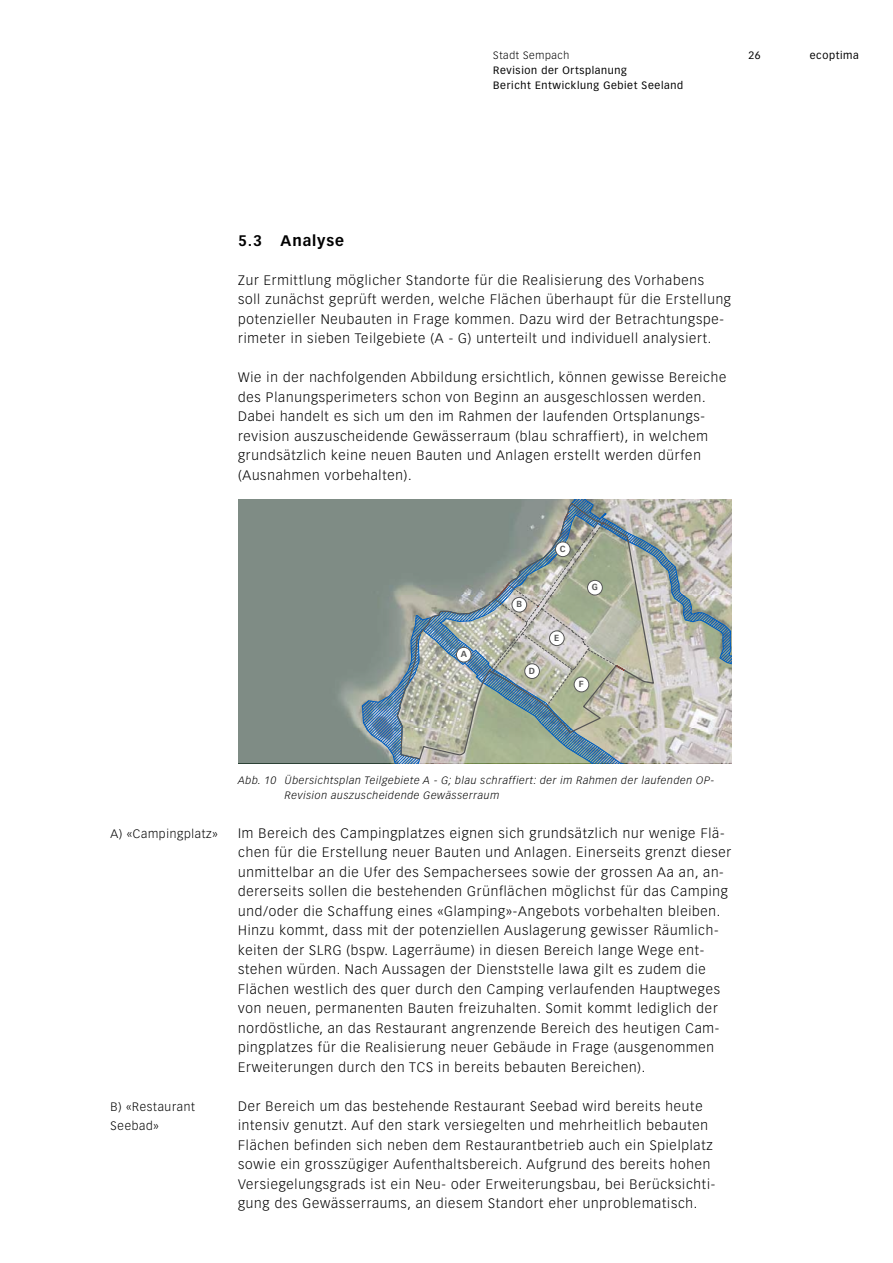
<style>
.page{position:relative;width:893px;height:1263px;background:#fff}
.page>*{position:absolute;margin:0;border:0;box-sizing:border-box;transform-origin:0 0}
.t1{font:700 15px "Vectora LH";letter-spacing:.06em;color:#000}
.t2{font:300 13.5px/19.5px "Vectora LH";letter-spacing:.06em;color:#000}
.t3{font:300 12px/19.5px "Vectora LH";letter-spacing:.06em;color:#000}
.t4{font:italic 300 10.5px/15px "Vectora LH";letter-spacing:.06em;color:#000}
.t5{font:10.5px/15px "Vectora LH";letter-spacing:.06em;color:#000}
.t6{font:300 10.5px "Vectora LH";letter-spacing:.06em;color:#000}
.t7{font:700 8.55px "Vectora Com";color:#565656}
</style>
<div class="page">
<div style="left:238px;top:499px;width:493px;height:264px;background:#7f8c85"></div>
<svg style="left:362px;top:499px;width:369px;height:265px"></svg>
<svg style="left:396px;top:501px;width:259px;height:259px"></svg>
<p class="t6" style="left:493px;top:49px;width:78px">Stadt Sempach</p>
<p class="t5" style="left:493px;top:63px;width:191px">Revision der Ortsplanung<br>Bericht Entwicklung Gebiet Seeland</p>
<p class="t5" style="left:748px;top:48px;width:14px">26</p>
<p class="t5" style="left:810px;top:48px;width:50px">ecoptima</p>
<p class="t1" style="left:238px;top:231px;width:107px">5.3 Analyse</p>
<p class="t2" style="left:238px;top:270px;width:494px">Zur Ermittlung möglicher Standorte für die Realisierung des Vorhabens<br>soll zunächst geprüft werden, welche Flächen überhaupt für die Erstellung potenzieller Neubauten in Frage kommen. Dazu wird der Betrachtungspe&shy;rimeter in sieben Teilgebiete (A - G) unterteilt und individuell analysiert.</p>
<p class="t2" style="left:238px;top:368px;width:490px">Wie in der nachfolgenden Abbildung ersichtlich, können gewisse Bereiche des Planungsperimeters schon von Beginn an ausgeschlossen werden.<br>Dabei handelt es sich um den im Rahmen der laufenden Ortsplanungs&shy;revision auszuscheidende Gewässerraum (blau schraffiert), in welchem grundsätzlich keine neuen Bauten und Anlagen erstellt werden dürfen (Ausnahmen vorbehalten).</p>
<p class="t7" style="left:461px;top:649px;width:8px">A</p>
<p class="t7" style="left:517px;top:599px;width:7px">B</p>
<p class="t7" style="left:529px;top:665px;width:8px">D</p>
<p class="t7" style="left:560px;top:544px;width:7px">C</p>
<p class="t7" style="left:592px;top:582px;width:8px">G</p>
<p class="t7" style="left:554px;top:632px;width:7px">E</p>
<p class="t7" style="left:579px;top:679px;width:6px">F</p>
<p class="t3" style="left:111px;top:824px;width:109px">A) «Campingplatz»</p>
<p class="t3" style="left:111px;top:1097px;width:86px">B) «Restaurant<br>Seebad»</p>
<p class="t4" style="left:285px;top:772px;width:431px;text-indent:-47px">Abb. 10 Übersichtsplan Teilgebiete A - G; blau schraffiert: der im Rahmen der laufenden OP-<br>Revision auszuscheidende Gewässerraum</p>
<p class="t2" style="left:238px;top:823px;width:495px">Im Bereich des Campingplatzes eignen sich grundsätzlich nur wenige Flä&shy;chen für die Erstellung neuer Bauten und Anlagen. Einerseits grenzt dieser unmittelbar an die Ufer des Sempachersees sowie der grossen Aa an, an&shy;dererseits sollen die bestehenden Grünflächen möglichst für das Camping und/oder die Schaffung eines «Glamping»-Angebots vorbehalten bleiben.<br>Hinzu kommt, dass mit der potenziellen Auslagerung gewisser Räumlich&shy;keiten der SLRG (bspw. Lagerräume) in diesen Bereich lange Wege ent&shy;stehen würden. Nach Aussagen der Dienststelle lawa gilt es zudem die Flächen westlich des quer durch den Camping verlaufenden Hauptweges von neuen, permanenten Bauten freizuhalten. Somit kommt lediglich der nordöstliche, an das Restaurant angrenzende Bereich des heutigen Cam&shy;pingplatzes für die Realisierung neuer Gebäude in Frage (ausgenommen Erweiterungen durch den TCS in bereits bebauten Bereichen).</p>
<p class="t2" style="left:238px;top:1096px;width:479px">Der Bereich um das bestehende Restaurant Seebad wird bereits heute intensiv genutzt. Auf den stark versiegelten und mehrheitlich bebauten Flächen befinden sich neben dem Restaurantbetrieb auch ein Spielplatz sowie ein grosszügiger Aufenthaltsbereich. Aufgrund des bereits hohen Versiegelungsgrads ist ein Neu- oder Erweiterungsbau, bei Berücksichti&shy;gung des Gewässerraums, an diesem Standort eher unproblematisch.</p>
</div>
